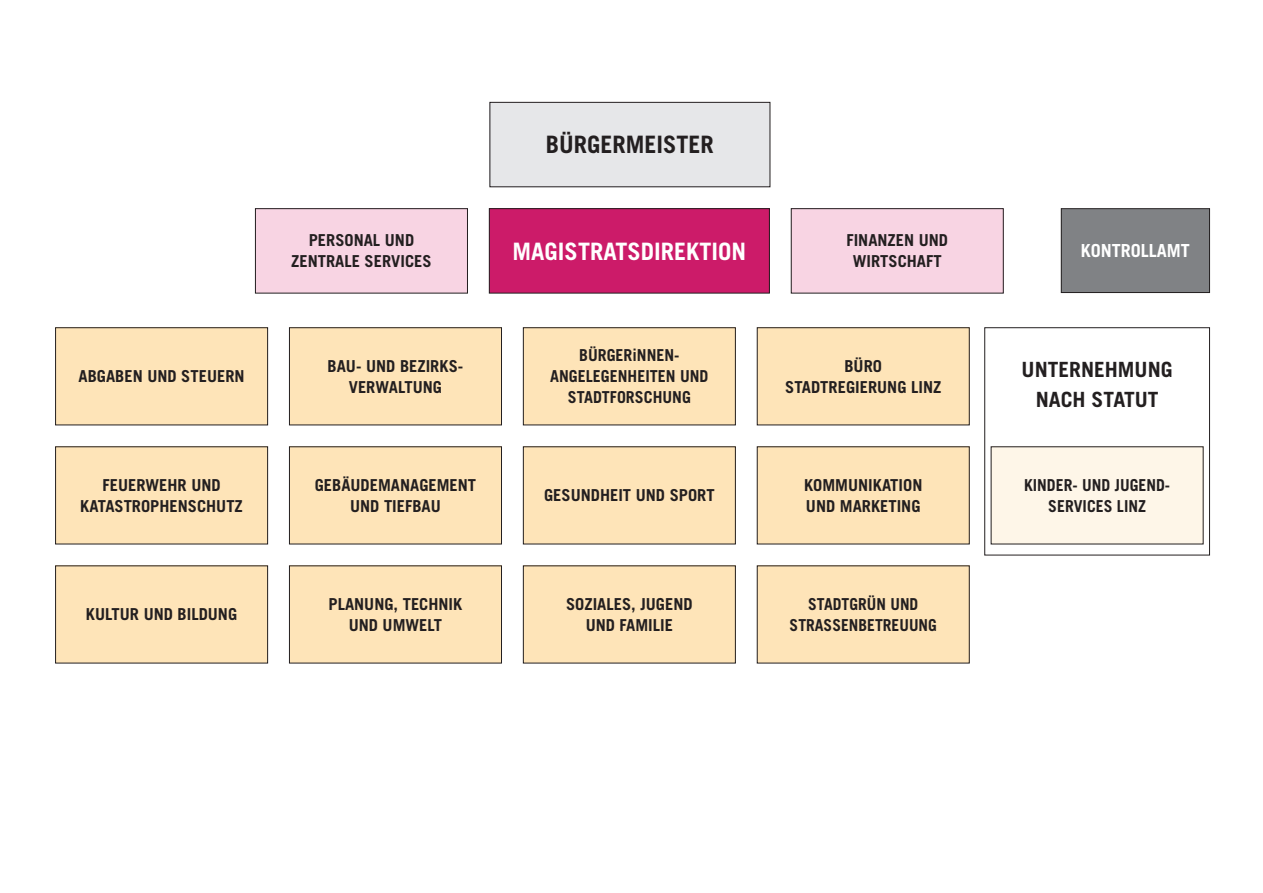
<style>
.page{position:relative;width:1263px;height:893px;background:#fff}
.page>*{position:absolute;margin:0;border:0;box-sizing:border-box;transform-origin:0 0}
.t1{font:700 24px "Trade Gothic LT Std";color:#fff}
.t2{font:700 24px "Trade Gothic LT Std";color:#231f20}
.t3{font:700 21px/30px "Trade Gothic LT Std";color:#231f20;text-align:center}
.t4{font:700 18px "Trade Gothic LT Std";color:#fff}
.t5{font:700 16.5px/21px "Trade Gothic LT Std";color:#231f20;text-align:center}
.t6{font:700 16.5px/21px "Trade Gothic LT Std";color:#231f20;text-align:center;scale:.95 1}
.t7{font:700 16.5px/21px "Trade Gothic LT Std";color:#231f20;text-align:center;scale:.96 1}
</style>
<div class="page">
<div style="left:984px;top:327px;width:226px;height:228px;border:1px solid #231f20"></div>
<div style="left:255px;top:209px;width:212px;height:84px;background:#f8d4e3"></div>
<div style="left:255px;top:208px;width:213px;height:85px;border:1px solid #231f20"></div>
<div style="left:791px;top:209px;width:212px;height:84px;background:#f8d4e3"></div>
<div style="left:791px;top:208px;width:212px;height:85px;border:1px solid #231f20"></div>
<div style="left:489px;top:209px;width:280px;height:84px;background:#cc1b69"></div>
<div style="left:489px;top:208px;width:281px;height:85px;border:1px solid #231f20"></div>
<div style="left:1061px;top:209px;width:148px;height:84px;background:#808285"></div>
<div style="left:1061px;top:208px;width:149px;height:85px;border:1px solid #231f20"></div>
<div style="left:56px;top:328px;width:212px;height:97px;background:#fee4b8"></div>
<div style="left:55px;top:327px;width:213px;height:98px;border:1px solid #231f20"></div>
<div style="left:56px;top:447px;width:212px;height:97px;background:#fee4b8"></div>
<div style="left:55px;top:446px;width:213px;height:98px;border:1px solid #231f20"></div>
<div style="left:56px;top:566px;width:212px;height:97px;background:#fee4b8"></div>
<div style="left:55px;top:566px;width:213px;height:97px;border:1px solid #231f20"></div>
<div style="left:289px;top:328px;width:212px;height:97px;background:#fee4b8"></div>
<div style="left:289px;top:327px;width:213px;height:98px;border:1px solid #231f20"></div>
<div style="left:289px;top:447px;width:212px;height:97px;background:#fee4b8"></div>
<div style="left:289px;top:446px;width:213px;height:98px;border:1px solid #231f20"></div>
<div style="left:289px;top:566px;width:212px;height:97px;background:#fee4b8"></div>
<div style="left:289px;top:566px;width:213px;height:97px;border:1px solid #231f20"></div>
<div style="left:523px;top:328px;width:212px;height:97px;background:#fee4b8"></div>
<div style="left:523px;top:327px;width:213px;height:98px;border:1px solid #231f20"></div>
<div style="left:523px;top:447px;width:212px;height:97px;background:#fee4b8"></div>
<div style="left:523px;top:446px;width:213px;height:98px;border:1px solid #231f20"></div>
<div style="left:523px;top:566px;width:212px;height:97px;background:#fee4b8"></div>
<div style="left:523px;top:566px;width:213px;height:97px;border:1px solid #231f20"></div>
<div style="left:757px;top:328px;width:212px;height:97px;background:#fee4b8"></div>
<div style="left:757px;top:327px;width:212px;height:98px;border:1px solid #231f20"></div>
<div style="left:757px;top:447px;width:212px;height:97px;background:#fee4b8"></div>
<div style="left:757px;top:566px;width:212px;height:97px;background:#fee4b8"></div>
<div style="left:991px;top:447px;width:212px;height:97px;background:#fef6e8"></div>
<div style="left:490px;top:102px;width:280px;height:85px;background:#e6e7e9"></div>
<div style="left:490px;top:102px;width:280px;height:85px;border:1px solid #231f20"></div>
<p class="t5" style="left:79px;top:366px;width:167px">ABGABEN UND STEUERN</p>
<p class="t5" style="left:80px;top:474px;width:164px">FEUERWEHR UND<br>KATASTROPHENSCHUTZ</p>
<p class="t5" style="left:86px;top:604px;width:153px">KULTUR UND BILDUNG</p>
<h1 class="t2" style="left:546px;top:130px;width:170px">BÜRGERMEISTER</h1>
<p class="t5" style="left:291px;top:230px;width:142px">PERSONAL UND<br>ZENTRALE SERVICES</p>
<p class="t5" style="left:846px;top:230px;width:103px">FINANZEN UND</p>
<h1 class="t1" style="left:513px;top:236px;width:235px">MAGISTRATSDIREKTION</h1>
<p class="t5" style="left:853px;top:251px;width:90px">WIRTSCHAFT</p>
<p class="t5" style="left:328px;top:355px;width:137px">BAU- UND BEZIRKS-<br>VERWALTUNG</p>
<p class="t5" style="left:550px;top:345px;width:160px">BÜRGERiNNEN-<br>ANGELEGENHEITEN UND<br>STADTFORSCHUNG</p>
<p class="t5" style="left:785px;top:355px;width:158px">BÜRO<br>STADTREGIERUNG LINZ</p>
<p class="t5" style="left:315px;top:474px;width:163px">GEBÄUDEMANAGEMENT<br>UND TIEFBAU</p>
<p class="t5" style="left:544px;top:485px;width:172px">GESUNDHEIT UND SPORT</p>
<p class="t5" style="left:804px;top:474px;width:120px;text-align:left">KOMMUNIKATION<br>UND MARKETING</p>
<p class="t5" style="left:329px;top:593px;width:135px">PLANUNG, TECHNIK<br>UND UMWELT</p>
<p class="t5" style="left:566px;top:593px;width:128px">SOZIALES, JUGEND<br>UND FAMILIE</p>
<p class="t6" style="left:790px;top:593px;width:156px">STADTGRÜN UND<br>STRASSENBETREUUNG</p>
<p class="t4" style="left:1081px;top:240px;width:111px">KONTROLLAMT</p>
<p class="t3" style="left:1022px;top:355px;width:152px">UNTERNEHMUNG<br>NACH STATUT</p>
<p class="t7" style="left:1024px;top:474px;width:154px">KINDER- UND JUGEND-<br>SERVICES LINZ</p>
</div>
